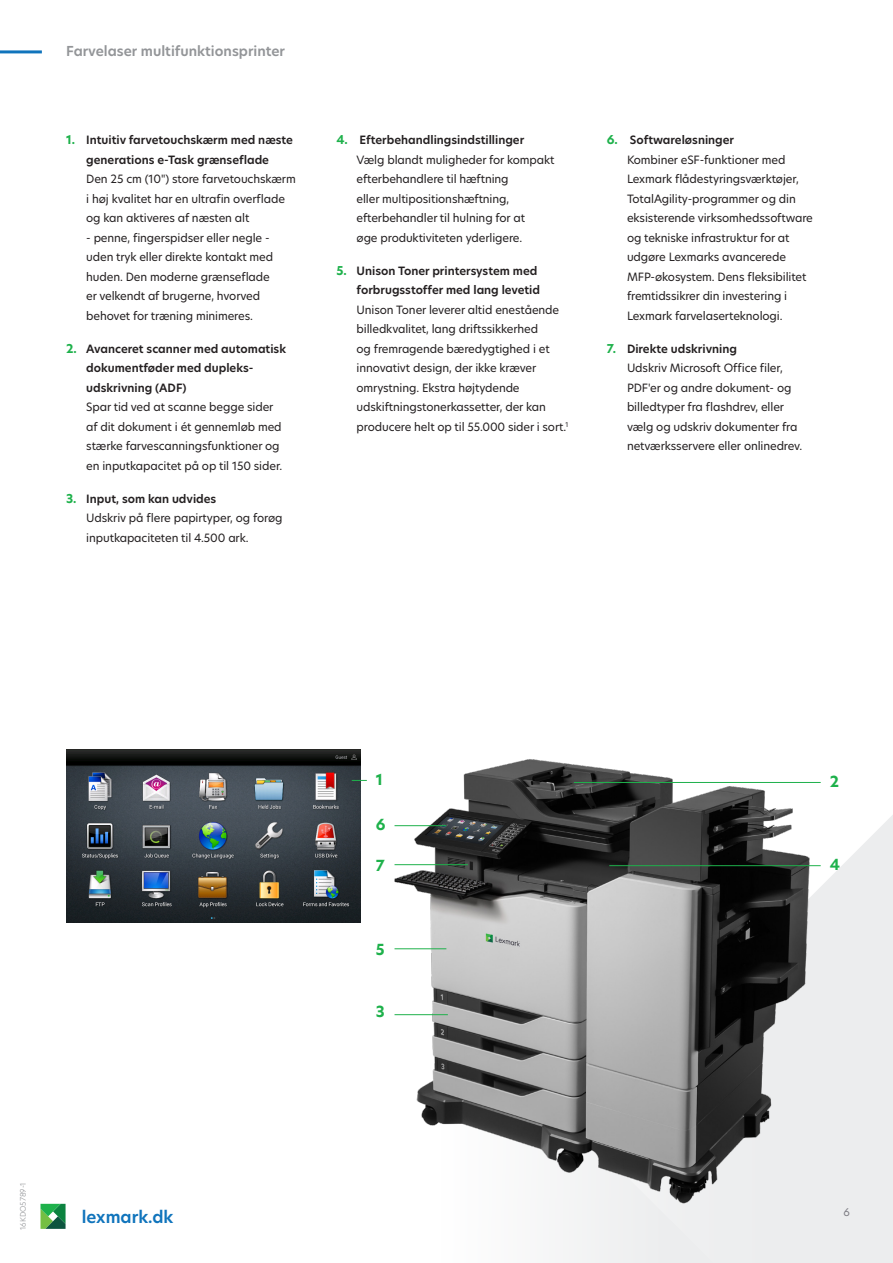
<style>
.page{position:relative;width:893px;height:1263px;background:#fff}
.page>*{position:absolute;margin:0;border:0;box-sizing:border-box;transform-origin:0 0}
.URL_Style{font:600 16.5px "TP Hero";color:#1074bc}
.Number_Style_-_no_te{font:700 15px "TP Hero";color:#1eb14b}
.Document_Label_Style{font:600 13.5px "TP Hero";color:#939598}
.Numbered_Paragraph{font:11.25px/19.5px "TP Hero";letter-spacing:-.01em;color:#231f20}
.t1{font:600 11.25px/19.5px "TP Hero";color:#231f20;text-align:center}
.t2{font:10.5px "TP Hero";color:#7f7e85}
.t3{font:300 7.5px "TP Hero";color:#939598}
.s1{font-weight:700;font-size:12px;color:#1eb14b}
</style>
<div class="page">
<hr style="left:0;top:50px;width:42px;height:3px;background:#1074bc">
<svg style="left:41px;top:1204px;width:25px;height:25px"></svg>
<svg style="left:727px;top:815px;width:166px;height:448px;background:#edeeef"></svg>
<div style="left:563px;top:1205px;width:164px;height:58px;background:#eeeff0"></div>
<img style="left:394px;top:759px;width:419px;height:446px">
<img style="left:66px;top:750px;width:295px;height:173px">
<hr style="left:394px;top:1014px;width:54px;height:1px;background:#1eb14b">
<hr style="left:394px;top:948px;width:52px;height:1px;background:#1eb14b">
<hr style="left:394px;top:825px;width:52px;height:1px;background:#1eb14b">
<hr style="left:574px;top:782px;width:247px;height:1px;background:#1eb14b">
<hr style="left:609px;top:865px;width:212px;height:1px;background:#1eb14b">
<hr style="left:394px;top:864px;width:74px;height:1px;background:#1eb14b">
<svg style="left:352px;top:780px;width:15px;height:1px"></svg>
<p class="Document_Label_Style" style="left:66px;top:42px;width:220px">Farvelaser multifunktionsprinter</p>
<p class="t1" style="left:66px;top:130px;width:229px"><span class="s1">1.</span> Intuitiv farvetouchskærm med næste generations e-Task grænseflade</p>
<p class="Numbered_Paragraph" style="left:86px;top:169px;width:211px">Den 25 cm (10") store farvetouchskærm i høj kvalitet har en ultrafin overflade og kan aktiveres af næsten alt</p>
<p class="Numbered_Paragraph" style="left:86px;top:227px;width:188px">- penne, fingerspidser eller negle - uden tryk eller direkte kontakt med huden. Den moderne grænseflade er velkendt af brugerne, hvorved behovet for træning minimeres.</p>
<p class="t1" style="left:86px;top:339px;width:201px;text-align:left;text-indent:-20px"><span class="s1">2.</span> Avanceret scanner med automatisk dokumentføder med dupleks&shy;udskrivning (ADF)</p>
<p class="Numbered_Paragraph" style="left:86px;top:397px;width:198px">Spar tid ved at scanne begge sider af dit dokument i ét gennemløb med stærke farvescanningsfunktioner og en inputkapacitet på op til 150 sider.</p>
<p class="t1" style="left:66px;top:489px;width:152px"><span class="s1">3.</span> Input, som kan udvides</p>
<p class="Numbered_Paragraph" style="left:86px;top:508px;width:198px">Udskriv på flere papirtyper, og forøg inputkapaciteten til 4.500 ark.</p>
<p class="t1" style="left:336px;top:130px;width:189px"><span class="s1">4.</span> Efterbehandlingsindstillinger</p>
<p class="Numbered_Paragraph" style="left:357px;top:149px;width:199px">Vælg blandt muligheder for kompakt efterbehandlere til hæftning<br>eller multipositionshæftning, efterbehandler til hulning for at<br>øge produktiviteten yderligere.</p>
<p class="t1" style="left:336px;top:261px;width:205px;text-align:right"><span class="s1">5.</span> Unison Toner printersystem med forbrugsstoffer med lang levetid</p>
<p class="Numbered_Paragraph" style="left:357px;top:299px;width:213px">Unison Toner leverer altid enestående billedkvalitet, lang driftssikkerhed<br>og fremragende bæredygtighed i et innovativt design, der ikke kræver omrystning. Ekstra højtydende udskiftningstonerkassetter, der kan producere helt op til 55.000 sider i sort.<sup>1</sup></p>
<p class="t1" style="left:607px;top:130px;width:129px"><span class="s1">6.</span> Softwareløsninger</p>
<p class="Numbered_Paragraph" style="left:627px;top:149px;width:187px">Kombiner eSF-funktioner med Lexmark flådestyringsværktøjer, TotalAgility-programmer og din eksisterende virksomhedssoftware og tekniske infrastruktur for at udgøre Lexmarks avancerede MFP-økosystem. Dens fleksibilitet fremtidssikrer din investering i Lexmark farvelaserteknologi.</p>
<p class="t1" style="left:607px;top:339px;width:132px"><span class="s1">7.</span> Direkte udskrivning</p>
<p class="Numbered_Paragraph" style="left:627px;top:358px;width:177px">Udskriv Microsoft Office filer,<br>PDF'er og andre dokument- og billedtyper fra flashdrev, eller vælg og udskriv dokumenter fra netværksservere eller onlinedrev.</p>
<p class="t3" style="left:18px;top:1230px;width:49px;rotate:-90deg">16KDO5789-1</p>
<p class="URL_Style" style="left:82px;top:1206px;width:93px">lexmark.dk</p>
<p class="Number_Style_-_no_te" style="left:376px;top:769px;width:9px">1</p>
<p class="Number_Style_-_no_te" style="left:376px;top:814px;width:11px">6</p>
<p class="Number_Style_-_no_te" style="left:830px;top:771px;width:11px">2</p>
<p class="Number_Style_-_no_te" style="left:376px;top:855px;width:10px">7</p>
<p class="Number_Style_-_no_te" style="left:830px;top:854px;width:12px">4</p>
<p class="Number_Style_-_no_te" style="left:376px;top:939px;width:10px">5</p>
<p class="Number_Style_-_no_te" style="left:376px;top:1001px;width:11px">3</p>
<p class="t2" style="left:843px;top:1205px;width:8px">6</p>
</div>
